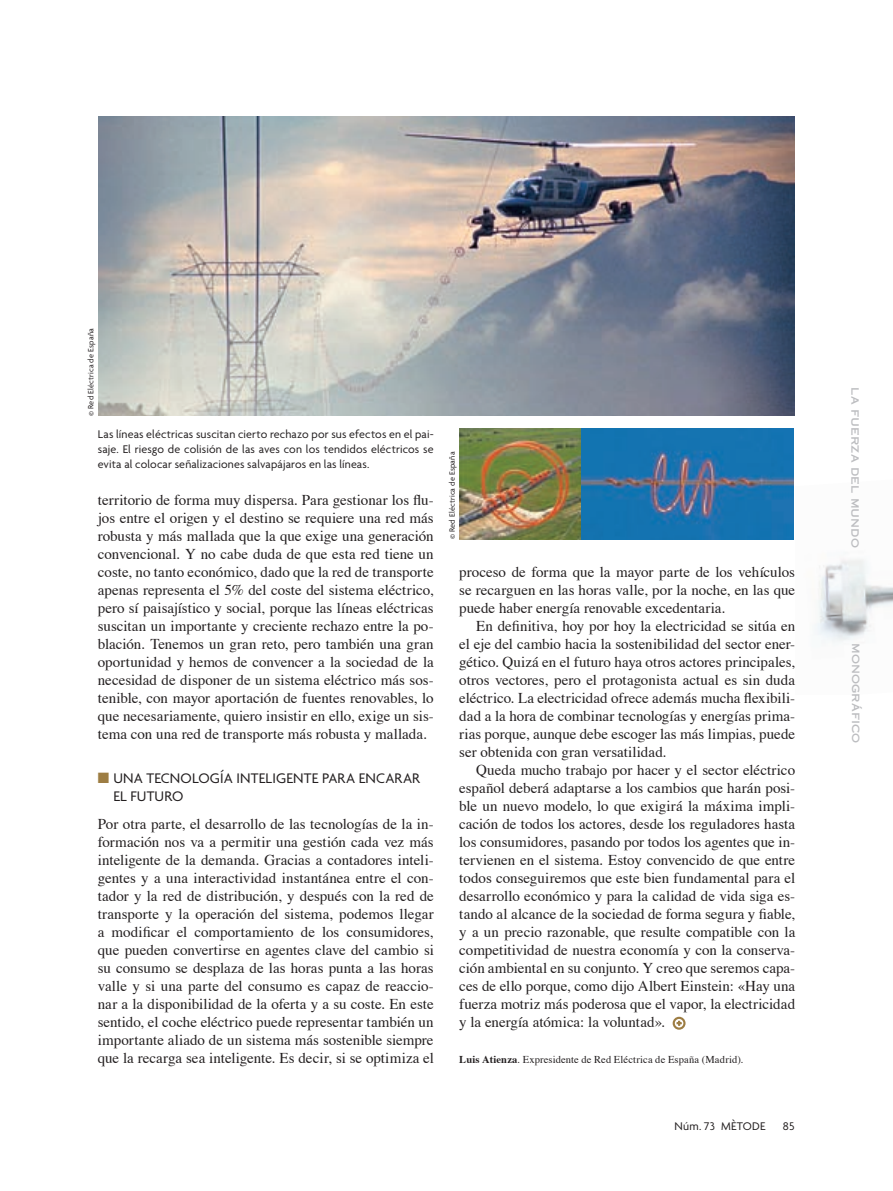
<style>
.page{position:relative;width:893px;height:1191px;background:#fff}
.page>*{position:absolute;margin:0;border:0;box-sizing:border-box;transform-origin:0 0}
.t1{font:15px/18px "Times";color:#231f20;text-align:justify}
.t2{font:15px/18px "Agenda";letter-spacing:.01em;color:#231f20}
.t3{font:12px/15px "Agenda";letter-spacing:.015em;color:#231f20;text-align:justify}
.t4{font:12px "Copperplate Thirty One AB";letter-spacing:.005em;color:#bcbdc0}
.t5{font:10.5px "Times";letter-spacing:.015em;color:#231f20}
.t6{font:8.25px "Agenda";letter-spacing:.025em;color:#231f20}
.s1{color:#9d7d43}
.s2{font-weight:700}
</style>
<div class="page">
<img style="left:815px;top:559px;width:78px;height:84px">
<div style="left:673px;top:1016px;width:12px;height:13px;border:2px solid #9d7d43;border-radius:50%"></div>
<svg style="left:676px;top:1020px;width:6px;height:6px"></svg>
<img style="left:99px;top:117px;width:695px;height:299px">
<img style="left:459px;top:429px;width:335px;height:111px">
<p class="t6" style="left:88px;top:416px;width:89px;rotate:-90deg">© Red Eléctrica de España</p>
<p class="t3" style="left:98px;top:427px;width:337px">Las líneas eléctricas suscitan cierto rechazo por sus efectos en el pai&shy;saje. El riesgo de colisión de las aves con los tendidos eléctricos se evita al colocar señalizaciones salvapájaros en las líneas.</p>
<p class="t1" style="left:98px;top:492px;width:338px">territorio de forma muy dispersa. Para gestionar los flu&shy;jos entre el origen y el destino se requiere una red más robusta y más mallada que la que exige una generación convencional. Y no cabe duda de que esta red tiene un coste, no tanto económico, dado que la red de transporte apenas representa el 5% del coste del sistema eléctrico, pero sí paisajístico y social, porque las líneas eléctricas suscitan un importante y creciente rechazo entre la po&shy;blación. Tenemos un gran reto, pero también una gran oportunidad y hemos de convencer a la sociedad de la necesidad de disponer de un sistema eléctrico más sos&shy;tenible, con mayor aportación de fuentes renovables, lo que necesariamente, quiero insistir en ello, exige un sis&shy;tema con una red de transporte más robusta y mallada.</p>
<p class="t2" style="left:113px;top:770px;width:308px;text-indent:-16px"><span class="s1">■</span> UNA TECNOLOGÍA INTELIGENTE PARA ENCARAR<br>EL FUTURO</p>
<p class="t1" style="left:98px;top:816px;width:338px">Por otra parte, el desarrollo de las tecnologías de la in&shy;formación nos va a permitir una gestión cada vez más inteligente de la demanda. Gracias a contadores inteli&shy;gentes y a una interactividad instantánea entre el con&shy;tador y la red de distribución, y después con la red de transporte y la operación del sistema, podemos llegar a modificar el comportamiento de los consumidores, que pueden convertirse en agentes clave del cambio si su consumo se desplaza de las horas punta a las horas valle y si una parte del consumo es capaz de reaccio&shy;nar a la disponibilidad de la oferta y a su coste. En este sentido, el coche eléctrico puede representar también un importante aliado de un sistema más sostenible siempre que la recarga sea inteligente. Es decir, si se optimiza el</p>
<p class="t6" style="left:449px;top:539px;width:89px;rotate:-90deg">© Red Eléctrica de España</p>
<p class="t1" style="left:459px;top:564px;width:337px">proceso de forma que la mayor parte de los vehículos se recarguen en las horas valle, por la noche, en las que puede haber energía renovable excedentaria.</p>
<p class="t1" style="left:459px;top:618px;width:338px;text-indent:17px">En definitiva, hoy por hoy la electricidad se sitúa en el eje del cambio hacia la sostenibilidad del sector ener&shy;gético. Quizá en el futuro haya otros actores principales, otros vectores, pero el protagonista actual es sin duda eléctrico. La electricidad ofrece además mucha flexibili&shy;dad a la hora de combinar tecnologías y energías prima&shy;rias porque, aunque debe escoger las más limpias, puede ser obtenida con gran versatilidad.</p>
<p class="t1" style="left:459px;top:762px;width:338px;text-indent:17px">Queda mucho trabajo por hacer y el sector eléctrico español deberá adaptarse a los cambios que harán posi&shy;ble un nuevo modelo, lo que exigirá la máxima impli&shy;cación de todos los actores, desde los reguladores hasta los consumidores, pasando por todos los agentes que in&shy;tervienen en el sistema. Estoy convencido de que entre todos conseguiremos que este bien fundamental para el desarrollo económico y para la calidad de vida siga es&shy;tando al alcance de la sociedad de forma segura y fiable, y a un precio razonable, que resulte compatible con la competitividad de nuestra economía y con la conserva&shy;ción ambiental en su conjunto. Y creo que seremos capa&shy;ces de ello porque, como dijo Albert Einstein: «Hay una fuerza motriz más poderosa que el vapor, la electricidad y la energía atómica: la voluntad».</p>
<p class="t5" style="left:459px;top:1055px;width:286px"><span class="s2">Luis Atienza</span>. Expresidente de Red Eléctrica de España (Madrid).</p>
<p class="t3" style="left:674px;top:1119px;width:92px">Núm. 73 MÈTODE</p>
<p class="t3" style="left:783px;top:1119px;width:13px">85</p>
<p class="t4" style="left:863px;top:387px;width:162px;rotate:90deg">la fuerza del mundo</p>
<p class="t4" style="left:863px;top:643px;width:102px;rotate:90deg">monográfico</p>
</div>
